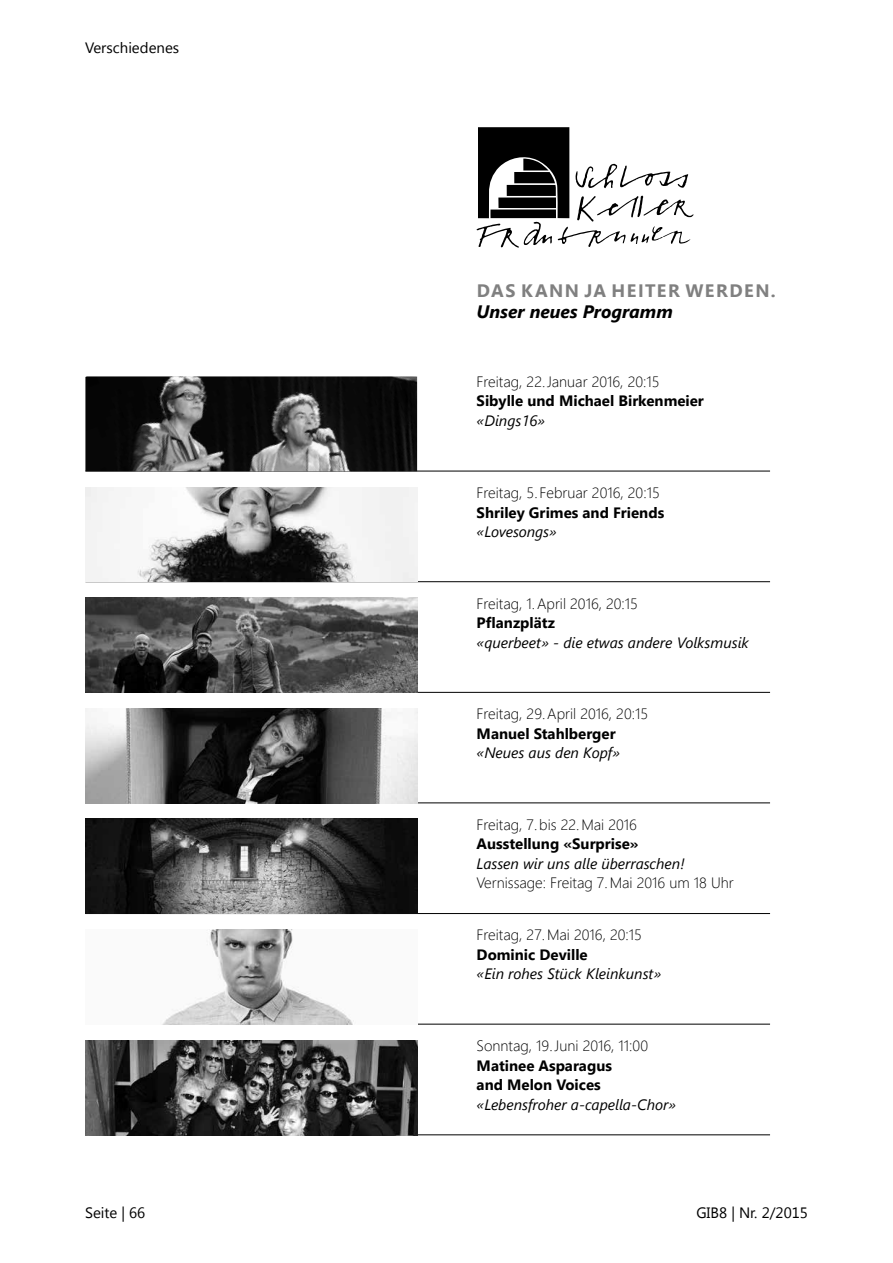
<style>
.page{position:relative;width:893px;height:1263px;background:#fff}
.page>*{position:absolute;margin:0;border:0;box-sizing:border-box;transform-origin:0 0}
.t1{font:700 18px "Segoe UI";letter-spacing:.08em;color:#808080}
.t2{font:italic 700 18px "Segoe UI";color:#000}
.t3{font:300 15px "Segoe UI";color:#000}
.t4{font:italic 15px "Segoe UI";color:#000}
.t5{font:700 15px/19.5px "Segoe UI";color:#000}
.t6{font:15px "Segoe UI";color:#000}
</style>
<div class="page">
<hr style="left:85px;top:471px;width:685px;height:1px;background:#000">
<hr style="left:85px;top:581px;width:685px;height:1px;background:#000">
<hr style="left:85px;top:692px;width:685px;height:1px;background:#000">
<hr style="left:85px;top:803px;width:685px;height:1px;background:#000">
<hr style="left:85px;top:913px;width:685px;height:1px;background:#000">
<hr style="left:85px;top:1024px;width:685px;height:1px;background:#000">
<hr style="left:85px;top:1134px;width:685px;height:1px;background:#000">
<svg style="left:476px;top:127px;width:218px;height:121px"></svg>
<img style="left:85px;top:376px;width:332px;height:95px">
<img style="left:85px;top:487px;width:332px;height:95px">
<img style="left:85px;top:598px;width:332px;height:94px">
<img style="left:85px;top:708px;width:332px;height:95px">
<img style="left:85px;top:819px;width:332px;height:95px">
<img style="left:163px;top:929px;width:191px;height:95px">
<img style="left:85px;top:1040px;width:332px;height:95px">
<p class="t6" style="left:85px;top:38px;width:96px">Verschiedenes</p>
<p class="t1" style="left:477px;top:277px;width:300px">DAS KANN JA HEITER WERDEN.</p>
<p class="t2" style="left:477px;top:299px;width:198px">Unser neues Programm</p>
<p class="t3" style="left:477px;top:370px;width:184px">Freitag, 22.Januar 2016, 20:15</p>
<p class="t5" style="left:477px;top:391px;width:229px">Sibylle und Michael Birkenmeier</p>
<p class="t4" style="left:477px;top:410px;width:70px">«Dings16»</p>
<p class="t3" style="left:477px;top:481px;width:185px">Freitag, 5. Februar 2016, 20:15</p>
<p class="t5" style="left:477px;top:502px;width:189px">Shriley Grimes and Friends</p>
<p class="t4" style="left:477px;top:521px;width:82px">«Lovesongs»</p>
<p class="t3" style="left:477px;top:592px;width:163px">Freitag, 1.April 2016, 20:15</p>
<p class="t5" style="left:477px;top:612px;width:80px">Pflanzplätz</p>
<p class="t4" style="left:477px;top:632px;width:274px">«querbeet» - die etwas andere Volksmusik</p>
<p class="t3" style="left:477px;top:702px;width:173px">Freitag, 29.April 2016, 20:15</p>
<p class="t5" style="left:477px;top:723px;width:141px">Manuel Stahlberger</p>
<p class="t4" style="left:477px;top:742px;width:145px">«Neues aus den Kopf»</p>
<p class="t3" style="left:477px;top:813px;width:162px">Freitag, 7.bis 22.Mai 2016</p>
<p class="t5" style="left:477px;top:834px;width:164px">Ausstellung «Surprise»</p>
<p class="t4" style="left:477px;top:853px;width:210px">Lassen wir uns alle überraschen!</p>
<p class="t3" style="left:477px;top:872px;width:259px">Vernissage: Freitag 7.Mai 2016 um 18 Uhr</p>
<p class="t3" style="left:477px;top:924px;width:167px">Freitag, 27.Mai 2016, 20:15</p>
<p class="t5" style="left:477px;top:944px;width:113px">Dominic Deville</p>
<p class="t4" style="left:477px;top:964px;width:186px">«Ein rohes Stück Kleinkunst»</p>
<p class="t3" style="left:477px;top:1034px;width:173px">Sonntag, 19.Juni 2016, 11:00</p>
<p class="t5" style="left:477px;top:1055px;width:137px">Matinee Asparagus and Melon Voices</p>
<p class="t4" style="left:477px;top:1094px;width:201px">«Lebensfroher a-capella-Chor»</p>
<p class="t6" style="left:85px;top:1202px;width:62px">Seite | 66</p>
<p class="t6" style="left:696px;top:1202px;width:113px">GIB8 | Nr. 2/2015</p>
</div>
